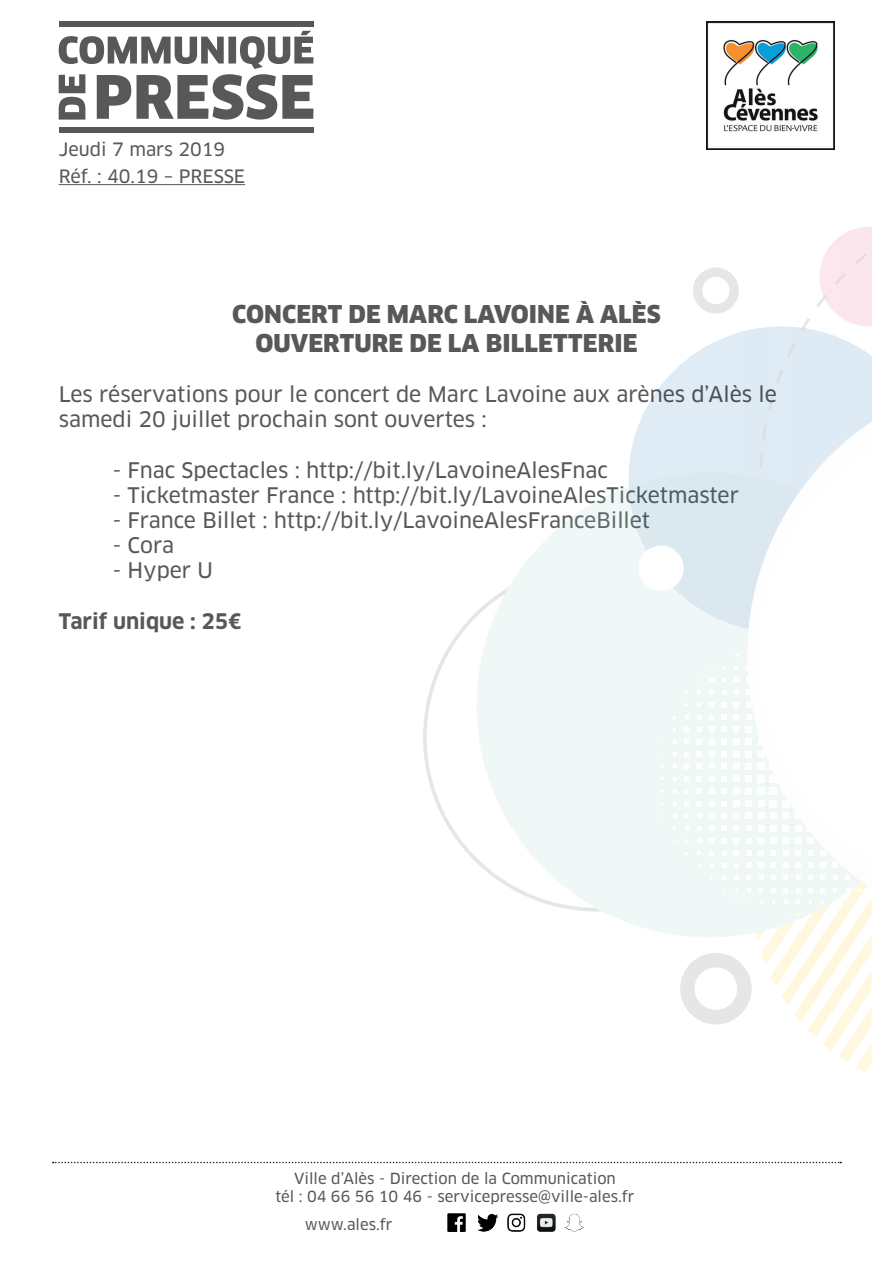
<style>
.page{position:relative;width:893px;height:1263px;background:#fff}
.page>*{position:absolute;margin:0;border:0;box-sizing:border-box;transform-origin:0 0}
.t1{font:900 24px/28.8px "Clan OT";letter-spacing:.005em;color:#57585a;text-align:center}
.t2{font:21px/25.2px "Clan OT News";color:#57585a}
.t3{font:700 21px "Clan OT";color:#57585a}
.t4{font:18px/27px "Clan OT News";color:#57585a}
.t5{font:15px/18px "Clan OT News";color:#57585a;text-align:center}
</style>
<div class="page">
<img style="left:447px;top:1213px;width:137px;height:19px">
<svg style="left:59px;top:31px;width:254px;height:89px"></svg>
<div style="left:59px;top:21px;width:254px;height:6px;background:#57585a"></div>
<div style="left:59px;top:127px;width:254px;height:5px;background:#57585a"></div>
<hr style="left:59px;top:184px;width:186px;height:1px;background:#57585a">
<img style="left:706px;top:21px;width:128px;height:128px">
<svg style="left:477px;top:487px;width:281px;height:450px;fill:#eff8f7"></svg>
<svg style="left:722px;top:678px;width:4px;height:4px"></svg>
<svg style="left:734px;top:678px;width:5px;height:4px"></svg>
<svg style="left:710px;top:690px;width:4px;height:4px"></svg>
<svg style="left:722px;top:690px;width:4px;height:5px"></svg>
<svg style="left:734px;top:690px;width:5px;height:5px"></svg>
<svg style="left:697px;top:703px;width:4px;height:4px"></svg>
<svg style="left:709px;top:702px;width:5px;height:5px"></svg>
<svg style="left:721px;top:702px;width:6px;height:5px"></svg>
<svg style="left:734px;top:702px;width:5px;height:5px"></svg>
<svg style="left:685px;top:715px;width:4px;height:4px"></svg>
<svg style="left:697px;top:715px;width:4px;height:4px"></svg>
<svg style="left:709px;top:714px;width:5px;height:5px"></svg>
<svg style="left:721px;top:714px;width:6px;height:6px"></svg>
<svg style="left:734px;top:714px;width:5px;height:6px"></svg>
<svg style="left:685px;top:727px;width:4px;height:4px"></svg>
<svg style="left:697px;top:727px;width:5px;height:5px"></svg>
<svg style="left:709px;top:727px;width:5px;height:5px"></svg>
<svg style="left:721px;top:727px;width:6px;height:5px"></svg>
<svg style="left:733px;top:726px;width:6px;height:6px"></svg>
<svg style="left:685px;top:739px;width:4px;height:5px"></svg>
<svg style="left:697px;top:739px;width:5px;height:5px"></svg>
<svg style="left:709px;top:739px;width:5px;height:5px"></svg>
<svg style="left:721px;top:739px;width:6px;height:6px"></svg>
<svg style="left:733px;top:739px;width:6px;height:6px"></svg>
<div style="left:745px;top:738px;width:7px;height:7px;background:#fff"></div>
<svg style="left:673px;top:752px;width:3px;height:4px"></svg>
<svg style="left:685px;top:752px;width:4px;height:4px"></svg>
<svg style="left:697px;top:751px;width:5px;height:6px"></svg>
<svg style="left:709px;top:751px;width:5px;height:6px"></svg>
<svg style="left:721px;top:751px;width:6px;height:6px"></svg>
<svg style="left:733px;top:751px;width:6px;height:6px"></svg>
<div style="left:745px;top:751px;width:7px;height:6px;background:#fff"></div>
<svg style="left:673px;top:764px;width:3px;height:4px"></svg>
<svg style="left:685px;top:764px;width:4px;height:5px"></svg>
<svg style="left:697px;top:764px;width:5px;height:5px"></svg>
<svg style="left:709px;top:764px;width:5px;height:5px"></svg>
<svg style="left:721px;top:763px;width:6px;height:6px"></svg>
<div style="left:733px;top:763px;width:7px;height:7px;background:#fff"></div>
<div style="left:745px;top:763px;width:7px;height:7px;background:#fff"></div>
<svg style="left:673px;top:777px;width:3px;height:4px"></svg>
<svg style="left:685px;top:776px;width:4px;height:5px"></svg>
<svg style="left:697px;top:776px;width:5px;height:5px"></svg>
<svg style="left:709px;top:776px;width:5px;height:6px"></svg>
<svg style="left:721px;top:776px;width:6px;height:6px"></svg>
<div style="left:733px;top:776px;width:7px;height:6px;background:#fff"></div>
<div style="left:745px;top:775px;width:7px;height:7px;background:#fff"></div>
<svg style="left:673px;top:789px;width:3px;height:4px"></svg>
<svg style="left:685px;top:789px;width:4px;height:4px"></svg>
<svg style="left:697px;top:788px;width:5px;height:6px"></svg>
<svg style="left:709px;top:788px;width:5px;height:6px"></svg>
<svg style="left:721px;top:788px;width:6px;height:6px"></svg>
<svg style="left:733px;top:788px;width:6px;height:6px"></svg>
<div style="left:745px;top:788px;width:7px;height:6px;background:#fff"></div>
<svg style="left:685px;top:801px;width:4px;height:5px"></svg>
<svg style="left:697px;top:801px;width:5px;height:5px"></svg>
<svg style="left:709px;top:801px;width:5px;height:5px"></svg>
<svg style="left:721px;top:801px;width:6px;height:5px"></svg>
<div style="left:733px;top:800px;width:6px;height:7px;background:#fff"></div>
<div style="left:745px;top:800px;width:7px;height:7px;background:#fff"></div>
<svg style="left:685px;top:814px;width:4px;height:4px"></svg>
<svg style="left:697px;top:813px;width:5px;height:5px"></svg>
<svg style="left:709px;top:813px;width:5px;height:6px"></svg>
<svg style="left:721px;top:813px;width:6px;height:6px"></svg>
<svg style="left:733px;top:813px;width:6px;height:6px"></svg>
<svg style="left:685px;top:826px;width:4px;height:4px"></svg>
<svg style="left:697px;top:826px;width:5px;height:4px"></svg>
<svg style="left:709px;top:826px;width:5px;height:5px"></svg>
<svg style="left:721px;top:825px;width:6px;height:6px"></svg>
<svg style="left:733px;top:825px;width:6px;height:6px"></svg>
<svg style="left:697px;top:838px;width:4px;height:5px"></svg>
<svg style="left:709px;top:838px;width:5px;height:5px"></svg>
<svg style="left:721px;top:838px;width:6px;height:5px"></svg>
<svg style="left:734px;top:838px;width:5px;height:5px"></svg>
<svg style="left:698px;top:851px;width:3px;height:4px"></svg>
<svg style="left:709px;top:851px;width:5px;height:4px"></svg>
<svg style="left:722px;top:850px;width:4px;height:5px"></svg>
<svg style="left:734px;top:850px;width:5px;height:6px"></svg>
<svg style="left:710px;top:863px;width:3px;height:4px"></svg>
<svg style="left:722px;top:863px;width:4px;height:4px"></svg>
<svg style="left:734px;top:863px;width:5px;height:5px"></svg>
<svg style="left:722px;top:876px;width:4px;height:3px"></svg>
<svg style="left:734px;top:876px;width:4px;height:4px"></svg>
<svg style="left:758px;top:936px;width:114px;height:136px"></svg>
<svg style="left:628px;top:326px;width:244px;height:307px"></svg>
<svg style="left:819px;top:227px;width:53px;height:99px"></svg>
<div style="left:680px;top:953px;width:72px;height:71px;border:14px solid #57585a;border-radius:50%"></div>
<div style="left:693px;top:268px;width:46px;height:45px;border:9px solid #57585a;border-radius:50%"></div>
<svg style="left:747px;top:374px;width:125px;height:562px"></svg>
<div style="left:638px;top:546px;width:46px;height:45px;background:#fff;border-radius:50%"></div>
<svg style="left:53px;top:1162px;width:786px;height:1px"></svg>
<p class="t4" style="left:59px;top:136px;width:188px">Jeudi 7 mars 2019<br>Réf. : 40.19 – PRESSE</p>
<p class="t1" style="left:232px;top:300px;width:430px">CONCERT DE MARC LAVOINE À ALÈS<br>OUVERTURE DE LA BILLETTERIE</p>
<p class="t2" style="left:59px;top:382px;width:720px">Les réservations pour le concert de Marc Lavoine aux arènes d’Alès le samedi 20 juillet prochain sont ouvertes :</p>
<p class="t2" style="left:113px;top:457px;width:497px">- Fnac Spectacles : http://bit.ly/LavoineAlesFnac</p>
<p class="t2" style="left:113px;top:483px;width:628px">- Ticketmaster France : http://bit.ly/LavoineAlesTicketmaster</p>
<p class="t2" style="left:113px;top:508px;width:539px">- France Billet : http://bit.ly/LavoineAlesFranceBillet</p>
<p class="t2" style="left:113px;top:533px;width:63px">- Cora</p>
<p class="t2" style="left:113px;top:558px;width:102px">- Hyper U</p>
<p class="t3" style="left:59px;top:609px;width:184px">Tarif unique : 25€</p>
<p class="t5" style="left:275px;top:1169px;width:361px">Ville d’Alès - Direction de la Communication<br>tél : 04 66 56 10 46 - servicepresse@ville-ales.fr</p>
<p class="t5" style="left:305px;top:1216px;width:89px">www.ales.fr</p>
</div>
